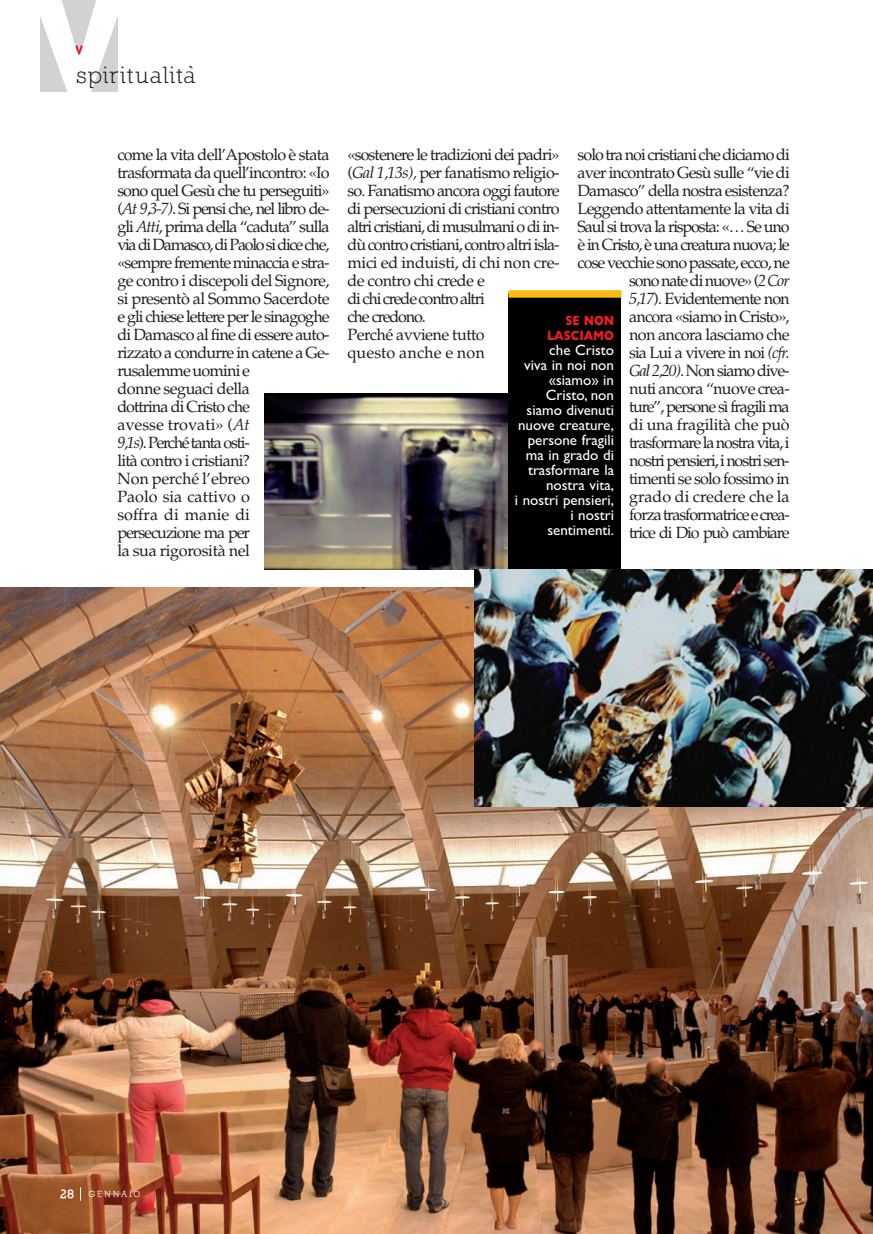
<style>
.page{position:relative;width:873px;height:1234px;background:#fff}
.page>*{position:absolute;margin:0;border:0;box-sizing:border-box;transform-origin:0 0}
.t1{font:24px "Nilland";letter-spacing:.055em;color:#231f20}
.t2{font:16.2px/18px "Palatino";letter-spacing:-.055em;color:#231f20}
.t3{font:15px/15px "Gill Sans";color:#fff;text-align:right}
.t4{font:700 13.5px/15px "Gill Sans";color:#ee1e24;text-align:right;scale:.85 1}
.t5{font:700 9px "Nilland";letter-spacing:.255em;color:#fff;scale:.95 1}
.s1{font-style:italic}
.s2{font-weight:900;font-size:12px}
</style>
<div class="page">
<img style="left:0;top:0;width:872px;height:1234px">
<svg style="left:189px;top:66px;width:4px;height:4px"></svg>
<h1 class="t1" style="left:76px;top:61px;width:121px">spiritualita</h1>
<p class="t2" style="left:117px;top:146px;width:214px">come la vita dell’Apostolo è stata trasformata da quell’incontro: «Io sono quel Gesù che tu perseguiti» (<span class="s1">At 9,3-7)</span>. Si pensi che, nel libro de&shy;gli <span class="s1">Atti</span>, prima della “caduta” sulla via di Damasco, di Paolo si dice che, «sempre fremente minaccia e stra&shy;ge contro i discepoli del Signore, si presentò al Sommo Sacerdote e gli chiese lettere per le sinagoghe di Damasco al fine di essere auto&shy;rizzato a condurre in catene a Ge&shy;rusalemme uomini e<br>donne seguaci della<br>dottrina di Cristo che<br>avesse trovati» (<span class="s1">At<br>9,1s</span>). Perché tanta osti-<br>lità contro i cristiani?<br>Non perché l’ebreo<br>Paolo sia cattivo o<br>soffra di manie di persecuzione ma per<br>la sua rigorosità nel</p>
<p class="t2" style="left:347px;top:146px;width:214px">«sostenere le tradizioni dei padri» (<span class="s1">Gal 1,13s),</span> per fanatismo religio&shy;so<span class="s1">.</span> Fanatismo ancora oggi fautore di persecuzioni di cristiani contro altri cristiani, di musulmani o di in&shy;dù contro cristiani, contro altri isla&shy;mici ed induisti, di chi non cre&shy;de contro chi crede e<br>di chi crede contro altri<br>che credono.<br>Perché avviene tutto<br>questo anche e non</p>
<p class="t2" style="left:577px;top:146px;width:214px;text-align:right">solo tra noi cristiani che diciamo di aver incontrato Gesù sulle “vie di<br>Damasco” della nostra esistenza?<br>Leggendo attentamente la vita di<br>Saul si trova la risposta: «… Se uno è in Cristo, è una creatura nuova; le cose vecchie sono passate, ecco, ne sono nate di nuove» (<span class="s1">2 Cor<br>5,17</span>). Evidentemente non<br>ancora «siamo in Cristo»,<br>non ancora lasciamo che<br>sia Lui a vivere in noi <span class="s1">(cfr.<br>Gal 2,20)</span>. Non siamo dive-<br>nuti ancora “nuove crea-<br>ture”, persone sì fragili ma<br>di una fragilità che può trasformare la nostra vita, i<br>nostri pensieri, i nostri sen-<br>timenti se solo fossimo in<br>grado di credere che la<br>forza trasformatrice e crea-<br>trice di Dio può cambiare</p>
<p class="t4" style="left:547px;top:313px;width:80px">SE NON<br>LASCIAMO</p>
<p class="t3" style="left:514px;top:342px;width:101px">che Cristo<br>viva in noi non «siamo» in<br>Cristo, non siamo divenuti nuove creature, persone fragili ma in grado di trasformare la nostra vita,<br>i nostri pensieri, i nostri sentimenti.</p>
<p class="t5" style="left:60px;top:1189px;width:86px"><span class="s2">28</span> GENNAIO</p>
</div>
